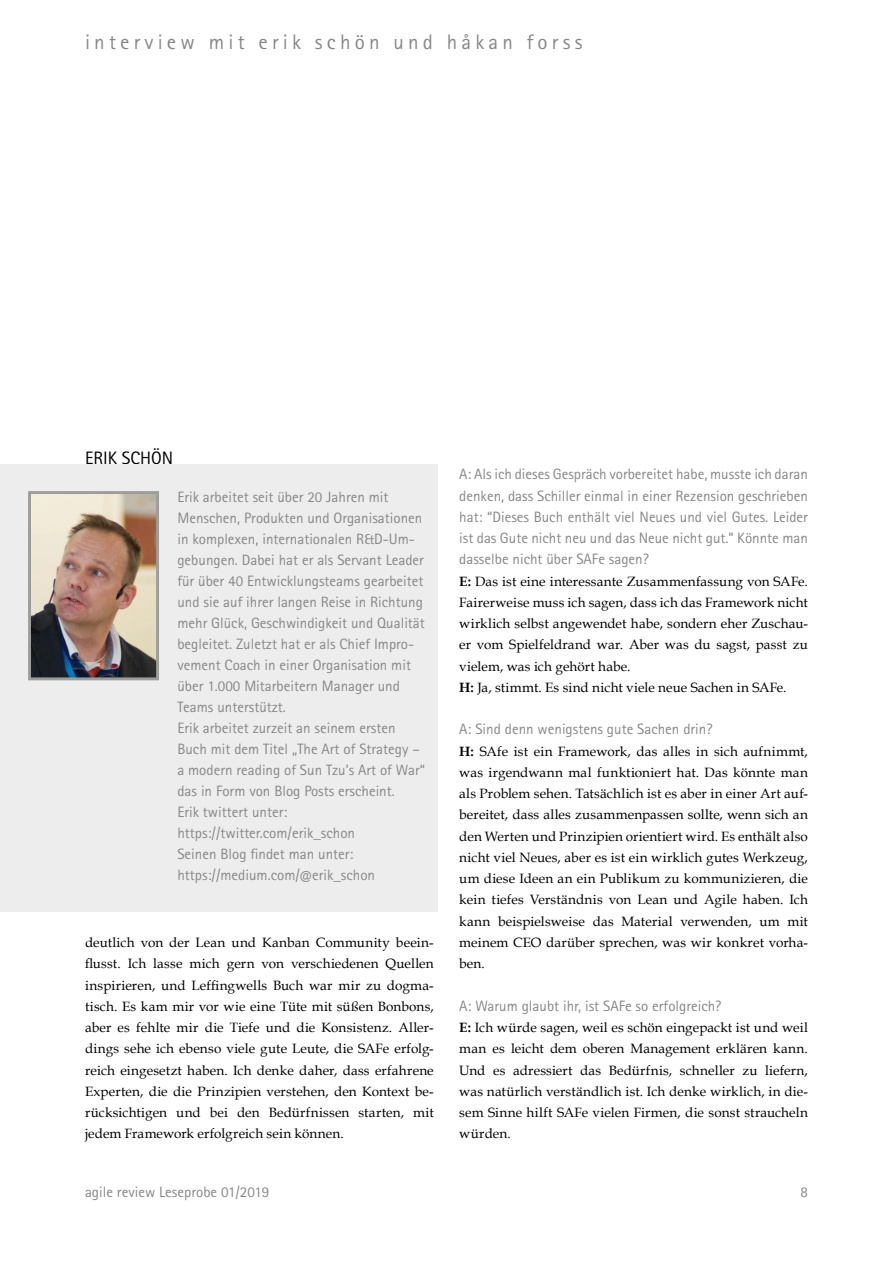
<style>
.page{position:relative;width:893px;height:1263px;background:#fff}
.page>*{position:absolute;margin:0;border:0;box-sizing:border-box;transform-origin:0 0}
.t1{font:21px "Rotis Sans Serif Pro";letter-spacing:.2em;color:#878787}
.t2{font:18px "Rotis Sans Serif Std";color:#000}
.t3{font:15px/21px "Rotis Sans Serif Std";color:#878787}
.t4{font:15px "Rotis Sans Serif Pro";color:#878787}
.t5{font:13.5px/21.3px "Book Antiqua";letter-spacing:.01em;color:#000;text-align:justify}
.s1{font-weight:700}
</style>
<div class="page">
<div style="left:0;top:464px;width:438px;height:447px;background:#ededed"></div>
<img style="left:32px;top:495px;width:123px;height:181px">
<div style="left:28px;top:491px;width:131px;height:189px;border:3px solid #9d9d9c"></div>
<p class="t1" style="left:85px;top:29px;width:499px">interview mit erik schön und håkan forss</p>
<p class="t2" style="left:85px;top:447px;width:90px">ERIK SCHÖN</p>
<p class="t3" style="left:177px;top:486px;width:249px">Erik arbeitet seit über 20 Jahren mit Menschen, Produkten und Organisationen in komplexen, internationalen R&amp;D-Um&shy;gebungen. Dabei hat er als Servant Leader für über 40 Entwicklungsteams gearbeitet und sie auf ihrer langen Reise in Richtung mehr Glück, Geschwindigkeit und Qualität begleitet. Zuletzt hat er als Chief Impro&shy;vement Coach in einer Organisation mit über 1.000 Mitarbeitern Manager und Teams unterstützt.</p>
<p class="t3" style="left:177px;top:717px;width:249px">Erik arbeitet zurzeit an seinem ersten Buch mit dem Titel „The Art of Strategy – a modern reading of Sun Tzu’s Art of War“ das in Form von Blog Posts erscheint.</p>
<p class="t3" style="left:177px;top:801px;width:111px">Erik twittert unter:</p>
<p class="t3" style="left:177px;top:822px;width:179px">https://twitter.com/erik_schon</p>
<p class="t3" style="left:177px;top:843px;width:178px">Seinen Blog findet man unter:</p>
<p class="t3" style="left:177px;top:864px;width:199px">https://medium.com/@erik_schon</p>
<p class="t5" style="left:85px;top:931px;width:350px">deutlich von der Lean und Kanban Community beein&shy;flusst. Ich lasse mich gern von verschiedenen Quellen inspirieren, und Leffingwells Buch war mir zu dogma&shy;tisch. Es kam mir vor wie eine Tüte mit süßen Bonbons, aber es fehlte mir die Tiefe und die Konsistenz. Aller&shy;dings sehe ich ebenso viele gute Leute, die SAFe erfolg&shy;reich eingesetzt haben. Ich denke daher, dass erfahrene Experten, die die Prinzipien verstehen, den Kontext be&shy;rücksichtigen und bei den Bedürfnissen starten, mit jedem Framework erfolgreich sein können.</p>
<p class="t3" style="left:459px;top:464px;width:350px;text-align:justify">A: Als ich dieses Gespräch vorbereitet habe, musste ich daran denken, dass Schiller einmal in einer Rezension geschrieben hat: “Dieses Buch enthält viel Neues und viel Gutes. Leider ist das Gute nicht neu und das Neue nicht gut.” Könnte man dasselbe nicht über SAFe sagen?</p>
<p class="t5" style="left:459px;top:570px;width:350px"><span class="s1">E:</span> Das ist eine interessante Zusammenfassung von SAFe.<br>Fairerweise muss ich sagen, dass ich das Framework nicht wirklich selbst angewendet habe, sondern eher Zuschau&shy;er vom Spielfeldrand war. Aber was du sagst, passt zu vielem, was ich gehört habe.</p>
<p class="t5" style="left:459px;top:676px;width:329px"><span class="s1">H:</span> Ja, stimmt. Es sind nicht viele neue Sachen in SAFe.</p>
<p class="t3" style="left:459px;top:719px;width:255px">A: Sind denn wenigstens gute Sachen drin?</p>
<p class="t5" style="left:459px;top:740px;width:350px"><span class="s1">H:</span> SAfe ist ein Framework, das alles in sich aufnimmt, was irgendwann mal funktioniert hat. Das könnte man als Problem sehen. Tatsächlich ist es aber in einer Art auf&shy;bereitet, dass alles zusammenpassen sollte, wenn sich an den Werten und Prinzipien orientiert wird. Es enthält also nicht viel Neues, aber es ist ein wirklich gutes Werkzeug, um diese Ideen an ein Publikum zu kommunizieren, die kein tiefes Verständnis von Lean und Agile haben. Ich kann beispielsweise das Material verwenden, um mit meinem CEO darüber sprechen, was wir konkret vorha&shy;ben.</p>
<p class="t3" style="left:459px;top:995px;width:264px">A: Warum glaubt ihr, ist SAFe so erfolgreich?</p>
<p class="t5" style="left:459px;top:1016px;width:350px"><span class="s1">E:</span> Ich würde sagen, weil es schön eingepackt ist und weil man es leicht dem oberen Management erklären kann.<br>Und es adressiert das Bedürfnis, schneller zu liefern, was natürlich verständlich ist. Ich denke wirklich, in die&shy;sem Sinne hilft SAFe vielen Firmen, die sonst straucheln würden.</p>
<p class="t4" style="left:85px;top:1183px;width:186px">agile review Leseprobe 01/2019</p>
<p class="t4" style="left:800px;top:1183px;width:9px">8</p>
</div>
